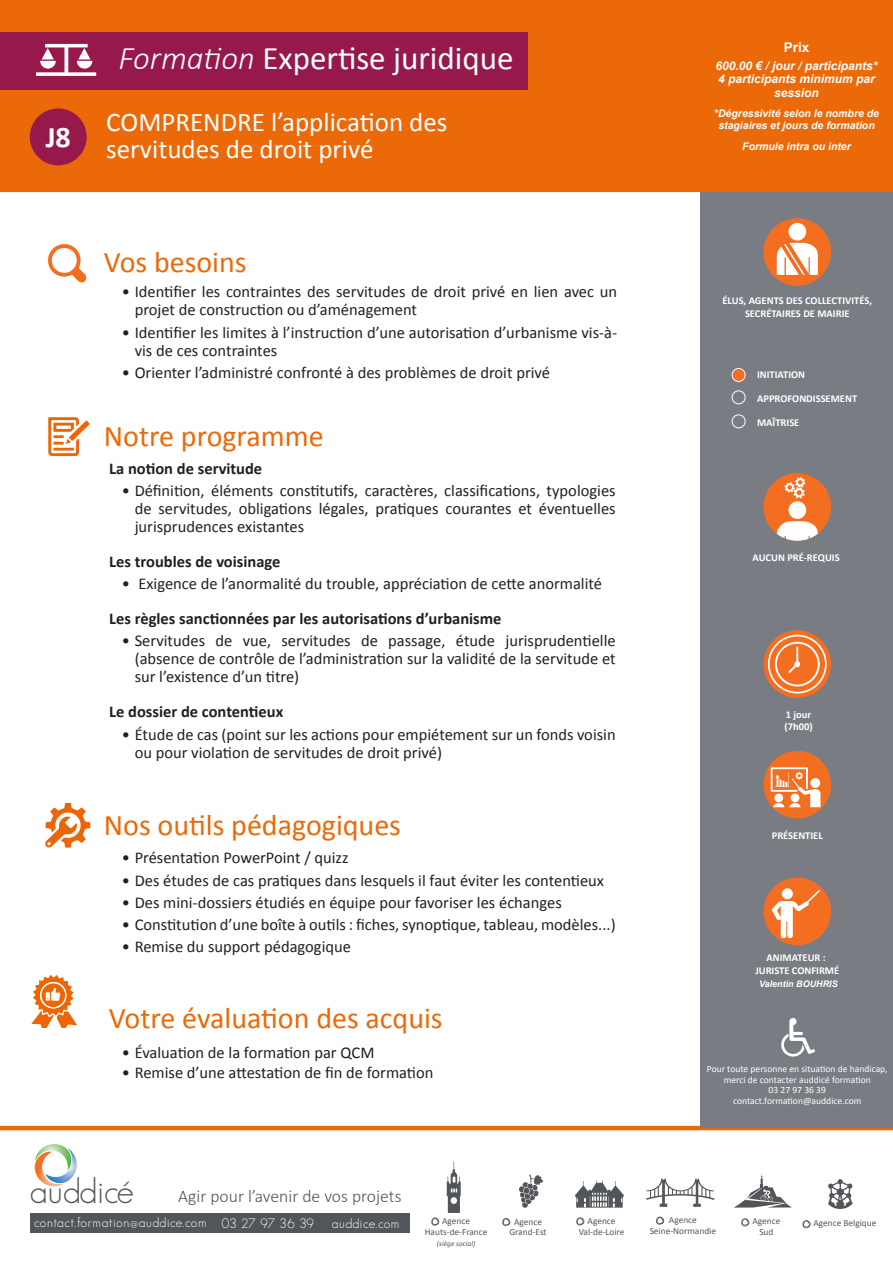
<style>
.page{position:relative;width:893px;height:1263px;background:#fff}
.page>*{position:absolute;margin:0;border:0;box-sizing:border-box;transform-origin:0 0}
.t1{font:300 34.95px "Geosans";color:#525559}
.t2{font:33px "Calibri";color:#fff}
.t3{font:30px "Calibri";color:#eb6909}
.t4{font:700 30px "Calibri";color:#fff}
.t5{font:27px/27px "Calibri";color:#fff}
.t6{font:300 17.7px "Calibri";color:#525559}
.t7{font:16.5px/18px "Calibri";color:#231f20}
.Décalage{font:700 16.5px "Calibri";color:#231f20}
.t8{font:700 13.5px "Arial";color:#fff}
.t9{font:300 13.2px "Geosans";letter-spacing:.05em;color:#fff}
.t10{font:italic 700 12px/13.5px "Arial";color:#fff;text-align:center}
.t11{font:700 10.5px/12.6px "Calibri";color:#fff;text-align:center}
.t12{font:italic 700 10.5px/12px "Arial";color:#fff;text-align:center}
.t13{font:9.6px/10.5px "Calibri";color:#fff;text-align:center}
.t14{font:9.3px/10.6px "Calibri";color:#525559;text-align:center}
.t15{font:italic 700 9px "Arial";color:#fff}
.t16{font:italic 7.35px "Calibri";color:#525559}
.s1{font-weight:300;font-style:italic}
</style>
<div class="page">
<div style="left:0;top:0;width:893px;height:192px;background:#eb6909"></div>
<hr style="left:0;top:1126px;width:893px;height:4px;background:#eb6909">
<svg style="left:34px;top:1144px;width:43px;height:43px"></svg>
<div style="left:30px;top:1213px;width:380px;height:19px;background:#525559"></div>
<svg style="left:431px;top:1217px;width:9px;height:9px"></svg>
<svg style="left:447px;top:1161px;width:14px;height:52px"></svg>
<svg style="left:646px;top:1179px;width:69px;height:28px"></svg>
<svg style="left:656px;top:1216px;width:9px;height:9px"></svg>
<svg style="left:502px;top:1218px;width:9px;height:9px"></svg>
<svg style="left:519px;top:1174px;width:24px;height:34px"></svg>
<svg style="left:576px;top:1217px;width:9px;height:9px"></svg>
<svg style="left:575px;top:1180px;width:49px;height:27px"></svg>
<svg style="left:741px;top:1218px;width:9px;height:9px"></svg>
<svg style="left:735px;top:1173px;width:56px;height:34px"></svg>
<svg style="left:802px;top:1220px;width:9px;height:9px"></svg>
<svg style="left:828px;top:1179px;width:25px;height:30px"></svg>
<div style="left:700px;top:192px;width:193px;height:935px;background:#797c82"></div>
<hr style="left:232px;top:146px;width:140px;height:1px;background:#f37024">
<div style="left:763px;top:218px;width:68px;height:68px;background:#f36e21;border-radius:50%"></div>
<div style="left:788px;top:223px;width:18px;height:18px;background:#fff;border-radius:50%"></div>
<svg style="left:777px;top:243px;width:41px;height:32px"></svg>
<div style="left:763px;top:473px;width:68px;height:68px;background:#f36e21;border-radius:50%"></div>
<svg style="left:777px;top:521px;width:41px;height:20px"></svg>
<div style="left:788px;top:501px;width:18px;height:18px;background:#fff;border-radius:50%"></div>
<svg style="left:784px;top:477px;width:21px;height:21px"></svg>
<div style="left:763px;top:751px;width:68px;height:67px;background:#f36e21;border-radius:50%"></div>
<svg style="left:771px;top:767px;width:49px;height:40px"></svg>
<div style="left:763px;top:877px;width:68px;height:68px;background:#f36e21;border-radius:50%"></div>
<svg style="left:782px;top:888px;width:11px;height:11px"></svg>
<svg style="left:772px;top:890px;width:48px;height:48px"></svg>
<svg style="left:763px;top:630px;width:68px;height:68px"></svg>
<svg style="left:775px;top:642px;width:45px;height:44px;background:#f5894a"></svg>
<div style="left:768px;top:635px;width:59px;height:58px;border:2px solid #fff;border-radius:50%"></div>
<div style="left:732px;top:368px;width:13px;height:13px;background:#f36e21;border-radius:50%"></div>
<div style="left:732px;top:368px;width:13px;height:14px;border:1px solid #fff;border-radius:50%"></div>
<div style="left:732px;top:391px;width:13px;height:13px;border:1px solid #fff;border-radius:50%"></div>
<div style="left:732px;top:415px;width:13px;height:13px;border:1px solid #fff;border-radius:50%"></div>
<svg style="left:781px;top:1018px;width:34px;height:39px"></svg>
<svg style="left:48px;top:417px;width:42px;height:40px"></svg>
<svg style="left:48px;top:244px;width:39px;height:38px"></svg>
<svg style="left:45px;top:803px;width:45px;height:45px"></svg>
<div style="left:0;top:32px;width:527px;height:58px;background:#97194c"></div>
<svg style="left:36px;top:44px;width:60px;height:32px"></svg>
<div style="left:30px;top:108px;width:57px;height:57px;background:#97194c;border-radius:50%"></div>
<svg style="left:31px;top:975px;width:46px;height:52px"></svg>
<p class="t4" style="left:46px;top:118px;width:27px">J8</p>
<p class="t2" style="left:118px;top:38px;width:396px"><span class="s1">Formation</span> Expertise juridique</p>
<p class="t5" style="left:106px;top:108px;width:343px">COMPRENDRE l’application des servitudes de droit privé</p>
<p class="t3" style="left:104px;top:243px;width:144px">Vos besoins</p>
<p class="t7" style="left:135px;top:283px;width:484px;text-indent:-13px">• Identifier les contraintes des servitudes de droit privé en lien avec un projet de construction ou d’aménagement</p>
<p class="t7" style="left:135px;top:323px;width:484px;text-indent:-13px">• Identifier les limites à l’instruction d’une autorisation d’urbanisme vis-à&shy;vis de ces contraintes</p>
<p class="t7" style="left:122px;top:363px;width:430px">• Orienter l’administré confronté à des problèmes de droit privé</p>
<p class="t3" style="left:104px;top:417px;width:221px">Notre programme</p>
<p class="Décalage" style="left:109px;top:458px;width:155px">La notion de servitude</p>
<p class="t7" style="left:135px;top:481px;width:482px;text-align:justify;text-indent:-13px">• Définition, éléments constitutifs, caractères, classifications, typologies de servitudes, obligations légales, pratiques courantes et éventuelles jurisprudences existantes</p>
<p class="Décalage" style="left:109px;top:551px;width:173px">Les troubles de voisinage</p>
<p class="t7" style="left:122px;top:575px;width:482px">• Exigence de l’anormalité du trouble, appréciation de cette anormalité</p>
<p class="Décalage" style="left:109px;top:608px;width:394px">Les règles sanctionnées par les autorisations d’urbanisme</p>
<p class="t7" style="left:135px;top:632px;width:482px;text-align:justify;text-indent:-13px">• Servitudes de vue, servitudes de passage, étude jurisprudentielle (absence de contrôle de l’administration sur la validité de la servitude et sur l’existence d’un titre)</p>
<p class="Décalage" style="left:109px;top:701px;width:176px">Le dossier de contentieux</p>
<p class="t7" style="left:135px;top:725px;width:482px;text-indent:-13px">• Étude de cas (point sur les actions pour empiétement sur un fonds voisin ou pour violation de servitudes de droit privé)</p>
<p class="t3" style="left:104px;top:806px;width:299px">Nos outils pédagogiques</p>
<p class="t7" style="left:122px;top:849px;width:228px">• Présentation PowerPoint / quizz</p>
<p class="t7" style="left:122px;top:871px;width:484px">• Des études de cas pratiques dans lesquels il faut éviter les contentieux</p>
<p class="t7" style="left:122px;top:893px;width:441px">• Des mini-dossiers étudiés en équipe pour favoriser les échanges</p>
<p class="t7" style="left:122px;top:916px;width:495px">• Constitution d’une boîte à outils : fiches, synoptique, tableau, modèles...)</p>
<p class="t7" style="left:122px;top:938px;width:231px">• Remise du support pédagogique</p>
<p class="t3" style="left:109px;top:999px;width:335px">Votre évaluation des acquis</p>
<p class="t7" style="left:122px;top:1043px;width:254px">• Évaluation de la formation par QCM</p>
<p class="t7" style="left:122px;top:1064px;width:313px">• Remise d’une attestation de fin de formation</p>
<p class="t8" style="left:784px;top:38px;width:27px">Prix</p>
<p class="t10" style="left:715px;top:59px;width:164px">600.00 € / jour / participants*</p>
<p class="t10" style="left:718px;top:73px;width:158px">4 participants minimum par session</p>
<p class="t12" style="left:714px;top:108px;width:167px">*Dégressivité selon le nombre de stagiaires et jours de formation</p>
<p class="t12" style="left:742px;top:140px;width:110px">Formule intra ou inter</p>
<p class="t11" style="left:722px;top:295px;width:151px">ÉLUS, AGENTS DES COLLECTIVITÉS,<br>SECRÉTAIRES DE MAIRIE</p>
<p class="t11" style="left:757px;top:368px;width:50px">INITIATION</p>
<p class="t11" style="left:757px;top:392px;width:102px">APPROFONDISSEMENT</p>
<p class="t11" style="left:757px;top:416px;width:44px">MAÎTRISE</p>
<p class="t11" style="left:753px;top:551px;width:89px">AUCUN PRÉ-REQUIS</p>
<p class="t11" style="left:784px;top:708px;width:30px;text-align:left">1 jour (7h00)</p>
<p class="t11" style="left:772px;top:829px;width:53px">PRÉSENTIEL</p>
<p class="t11" style="left:755px;top:951px;width:85px">ANIMATEUR :<br>JURISTE CONFIRMÉ</p>
<p class="t15" style="left:759px;top:978px;width:80px">Valentin BOUHRIS</p>
<p class="t13" style="left:707px;top:1064px;width:182px">Pour toute personne en situation de handicap, merci de contacter auddicé formation<br>03 27 97 36 39 contact.formation@auddice.com</p>
<h1 class="t1" style="left:30px;top:1171px;width:106px">auddicé</h1>
<p class="t9" style="left:34px;top:1215px;width:281px">contact.formation@auddice.com 03 27 97 36 39</p>
<p class="t9" style="left:332px;top:1216px;width:69px">auddice.com</p>
<p class="t6" style="left:178px;top:1185px;width:225px">Agir pour l’avenir de vos projets</p>
<p class="t14" style="left:425px;top:1216px;width:64px">Agence<br>Hauts-de-France</p>
<p class="t16" style="left:437px;top:1238px;width:40px">(siège social)</p>
<p class="t14" style="left:650px;top:1215px;width:68px">Agence<br>Seine-Normandie</p>
<p class="t14" style="left:509px;top:1216px;width:39px">Agence<br>Grand-Est</p>
<p class="t14" style="left:579px;top:1216px;width:47px">Agence<br>Val-de-Loire</p>
<p class="t14" style="left:752px;top:1216px;width:29px">Agence<br>Sud</p>
<p class="t14" style="left:813px;top:1218px;width:64px">Agence Belgique</p>
</div>
